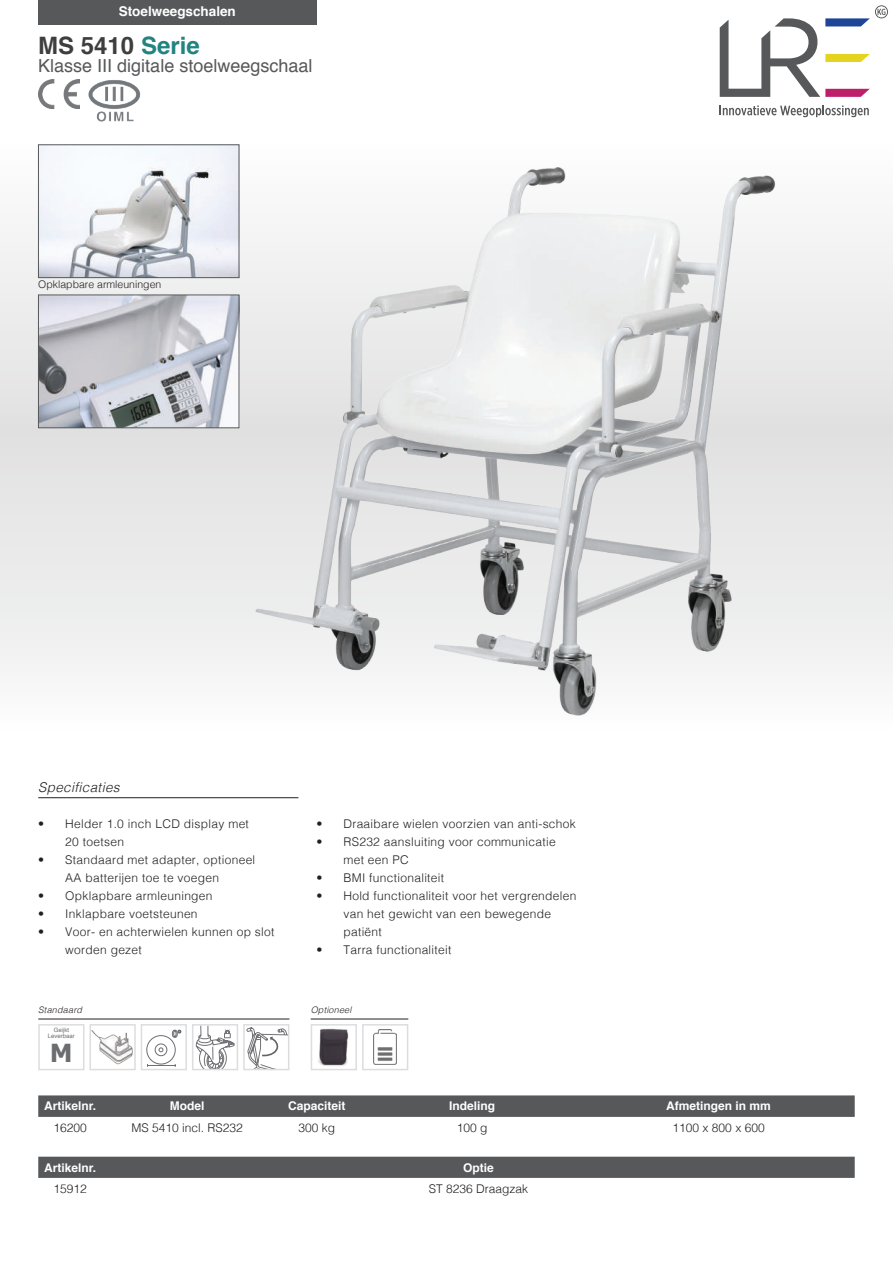
<style>
.page{position:relative;width:893px;height:1263px;background:#fff}
.page>*{position:absolute;margin:0;border:0;box-sizing:border-box;transform-origin:0 0}
.t1{font:700 24.9px "Tahoma";color:#6c6d70}
.t2{font:700 24px "Helvetica";color:#3e3e3f}
.t3{font:18px "Helvetica";color:#57585a}
.t4{font:700 13.5px "Helvetica";color:#fff}
.t5{font:italic 300 13.5px "Helvetica";letter-spacing:.025em;color:#231f20}
.t6{font:300 12px/18px "Helvetica";letter-spacing:.025em;color:#231f20}
.t7{font:700 12px "Helvetica";color:#fff}
.t8{font:300 12px "Helvetica";color:#231f20}
.t9{font:300 10.5px "Helvetica";color:#231f20}
.t10{font:italic 300 9px "Helvetica";letter-spacing:.025em;color:#231f20}
.t11{font:6px/6px "Helvetica";color:#6c6d70;text-align:center}
.s1{color:#218480}
</style>
<div class="page">
<svg style="left:0;top:157px;width:893px;height:515px"></svg>
<img style="left:40px;top:147px;width:191px;height:129px">
<div style="left:38px;top:145px;width:201px;height:133px;border:1px solid #57585a"></div>
<img style="left:40px;top:297px;width:191px;height:129px">
<div style="left:38px;top:295px;width:201px;height:133px;border:1px solid #57585a"></div>
<img style="left:38px;top:79px;width:42px;height:30px">
<img style="left:88px;top:80px;width:53px;height:42px">
<svg style="left:38px;top:1095px;width:817px;height:22px;background:#5b5c5e"></svg>
<div style="left:38px;top:1157px;width:817px;height:21px;background:#57585a"></div>
<hr style="left:38px;top:1019px;width:251px;height:1px;background:#231f20">
<hr style="left:311px;top:1019px;width:97px;height:1px;background:#231f20">
<hr style="left:38px;top:797px;width:260px;height:1px;background:#231f20">
<svg style="left:146px;top:1029px;width:36px;height:38px"></svg>
<div style="left:141px;top:1024px;width:46px;height:46px;border:2px solid #dcdddf"></div>
<img style="left:92px;top:1030px;width:41px;height:35px">
<div style="left:89px;top:1024px;width:47px;height:46px;border:2px solid #dcdddf"></div>
<div style="left:38px;top:1024px;width:47px;height:46px;border:2px solid #dcdddf"></div>
<svg style="left:196px;top:1027px;width:39px;height:40px"></svg>
<div style="left:192px;top:1024px;width:46px;height:46px;border:2px solid #dcdddf"></div>
<svg style="left:247px;top:1027px;width:39px;height:40px"></svg>
<div style="left:243px;top:1024px;width:46px;height:46px;border:2px solid #dcdddf"></div>
<img style="left:318px;top:1028px;width:31px;height:38px">
<div style="left:311px;top:1024px;width:46px;height:46px;border:2px solid #dcdddf"></div>
<img style="left:373px;top:1029px;width:24px;height:36px">
<div style="left:362px;top:1024px;width:46px;height:46px;border:2px solid #dcdddf"></div>
<svg style="left:720px;top:5px;width:168px;height:92px"></svg>
<svg style="left:720px;top:105px;width:149px;height:12px"></svg>
<div style="left:38px;top:0;width:278px;height:24px;background:#57585a"></div>
<img style="left:231px;top:111px;width:568px;height:605px">
<p class="t4" style="left:119px;top:0;width:119px">Stoelweegschalen</p>
<h2 class="t2" style="left:38px;top:26px;width:163px">MS 5410 <span class="s1">Serie</span></h2>
<h3 class="t3" style="left:38px;top:52px;width:276px">Klasse III digitale stoelweegschaal</h3>
<p class="t9" style="left:38px;top:276px;width:125px">Opklapbare armleuningen</p>
<p class="t5" style="left:38px;top:776px;width:83px">Specificaties</p>
<p class="t6" style="left:65px;top:814px;width:185px;text-indent:-27px">• Helder 1.0 inch LCD display met<br>20 toetsen</p>
<p class="t6" style="left:65px;top:850px;width:192px;text-indent:-27px">• Standaard met adapter, optioneel<br>AA batterijen toe te voegen</p>
<p class="t6" style="left:38px;top:886px;width:176px">• Opklapbare armleuningen</p>
<p class="t6" style="left:38px;top:904px;width:161px">• Inklapbare voetsteunen</p>
<p class="t6" style="left:65px;top:922px;width:211px;text-indent:-27px">• Voor- en achterwielen kunnen op slot worden gezet</p>
<p class="t6" style="left:316px;top:814px;width:261px">• Draaibare wielen voorzien van anti-schok</p>
<p class="t6" style="left:343px;top:832px;width:214px;text-indent:-27px">• RS232 aansluiting voor communicatie met een PC</p>
<p class="t6" style="left:316px;top:868px;width:129px">• BMI functionaliteit</p>
<p class="t6" style="left:343px;top:886px;width:235px;text-indent:-27px">• Hold functionaliteit voor het vergrendelen van het gewicht van een bewegende patiënt</p>
<p class="t6" style="left:316px;top:940px;width:137px">• Tarra functionaliteit</p>
<p class="t10" style="left:38px;top:1002px;width:45px">Standaard</p>
<p class="t10" style="left:311px;top:1002px;width:42px">Optioneel</p>
<p class="t11" style="left:48px;top:1027px;width:28px">Geijkt<br>Leverbaar</p>
<h1 class="t1" style="left:50px;top:1035px;width:24px">M</h1>
<p class="t7" style="left:44px;top:1096px;width:53px">Artikelnr.</p>
<p class="t7" style="left:170px;top:1096px;width:36px">Model</p>
<p class="t7" style="left:288px;top:1096px;width:59px">Capaciteit</p>
<p class="t7" style="left:449px;top:1096px;width:48px">Indeling</p>
<p class="t7" style="left:666px;top:1096px;width:106px">Afmetingen in mm</p>
<p class="t6" style="left:53px;top:1118px;width:35px">16200</p>
<p class="t8" style="left:131px;top:1117px;width:113px">MS 5410 incl. RS232</p>
<p class="t6" style="left:298px;top:1118px;width:38px">300 kg</p>
<p class="t6" style="left:457px;top:1118px;width:32px">100 g</p>
<p class="t8" style="left:673px;top:1117px;width:94px">1100 x 800 x 600</p>
<p class="t7" style="left:44px;top:1158px;width:53px">Artikelnr.</p>
<p class="t7" style="left:463px;top:1158px;width:32px">Optie</p>
<p class="t6" style="left:53px;top:1179px;width:35px">15912</p>
<p class="t8" style="left:429px;top:1178px;width:101px">ST 8236 Draagzak</p>
</div>
